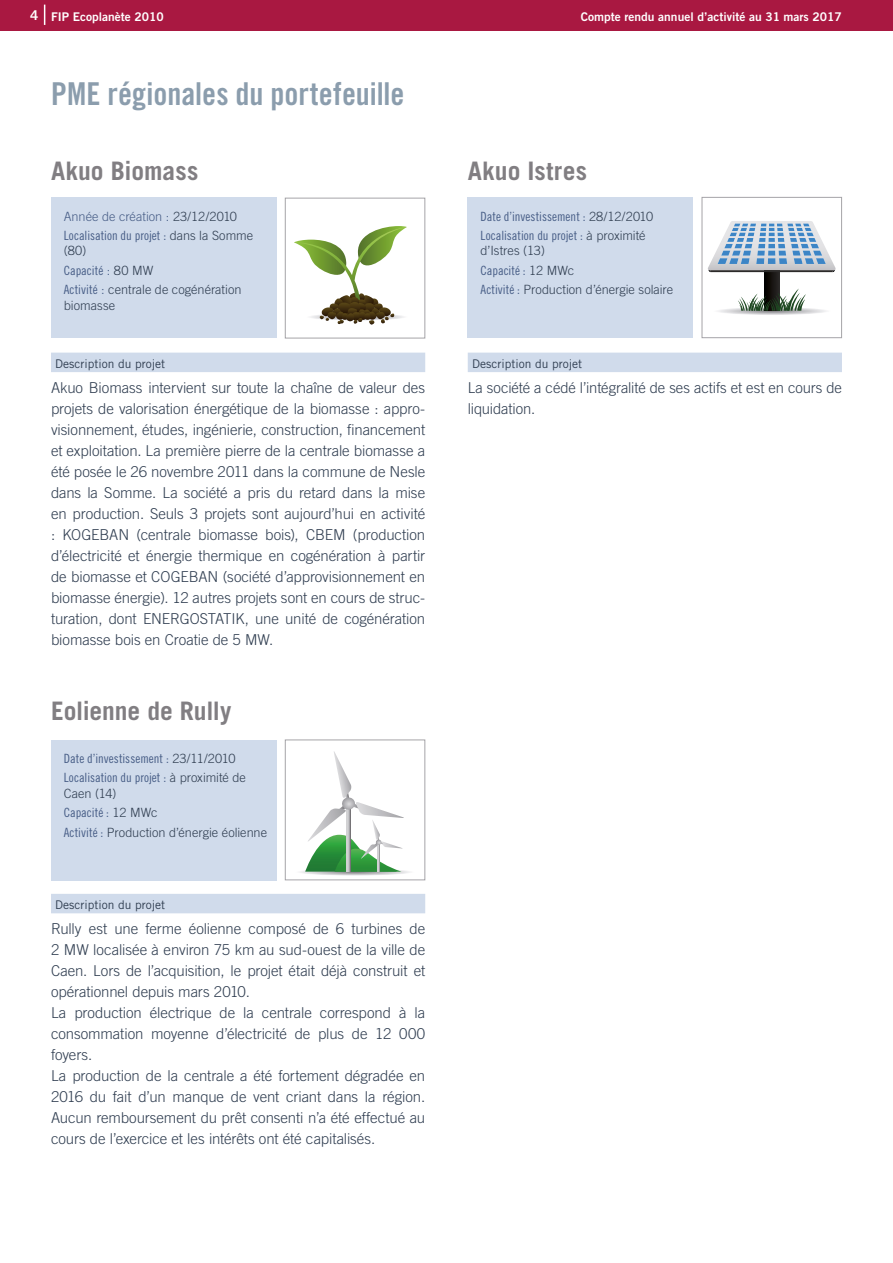
<style>
.page{position:relative;width:893px;height:1263px;background:#fff}
.page>*{position:absolute;margin:0;border:0;box-sizing:border-box;transform-origin:0 0}
.t1{font:31.5px "Trade Gothic LT Bold Cond Twenty";color:#8b9dad}
.t2{font:700 25.5px "Trade Gothic LT";color:#817e82}
.t3{font:300 15px/21px "Trade Gothic LT";letter-spacing:-.005em;color:#2f3d50}
.t4{font:12.75px/19.5px "Trade Gothic LT Cond Eighteen";color:#475d86}
.t5{font:300 12.75px/15.3px "Trade Gothic LT";color:#2f3d50}
.t6{font:300 12.75px "Trade Gothic LT";color:#475d86}
.t7{font:12px "Trade Gothic LT Bold Two";color:#fff}
.t8{font:12px "Trade Gothic LT";color:#2f3d50}
.s1{font-size:13.5px}
.s2{color:#2f3d50}
.s3{font-family:"Trade Gothic LT";font-weight:300;color:#2f3d50}
.s4{font-family:"Trade Gothic LT";font-weight:300}
.s5{font-family:"Trade Gothic LT Cond Eighteen";font-weight:400;color:#475d86}
.s6{color:#475d86}
</style>
<div class="page">
<div style="left:0;top:0;width:893px;height:31px;background:#a91841"></div>
<svg style="left:44px;top:5px;width:1px;height:20px"></svg>
<div style="left:468px;top:353px;width:374px;height:19px;background:#d0dbeb"></div>
<div style="left:468px;top:198px;width:225px;height:140px;background:#d0dbeb"></div>
<svg style="left:764px;top:272px;width:15px;height:16px"></svg>
<svg style="left:708px;top:221px;width:128px;height:51px"></svg>
<svg style="left:718px;top:288px;width:108px;height:27px"></svg>
<div style="left:702px;top:197px;width:140px;height:141px;border:1px solid #a5a4a8"></div>
<div style="left:51px;top:894px;width:374px;height:19px;background:#d0dbeb"></div>
<div style="left:51px;top:740px;width:225px;height:140px;background:#d0dbeb"></div>
<svg style="left:300px;top:751px;width:110px;height:125px"></svg>
<div style="left:285px;top:739px;width:140px;height:141px;border:1px solid #a5a4a8"></div>
<svg style="left:294px;top:226px;width:113px;height:99px"></svg>
<div style="left:285px;top:198px;width:140px;height:140px;border:1px solid #a5a4a8"></div>
<div style="left:51px;top:353px;width:374px;height:19px;background:#d0dbeb"></div>
<div style="left:51px;top:198px;width:225px;height:140px;background:#d0dbeb"></div>
<p class="t7" style="left:30px;top:9px;width:135px"><span class="s1">4</span> FIP Ecoplanète 2010</p>
<p class="t7" style="left:581px;top:9px;width:262px">Compte rendu annuel d’activité au 31 mars 2017</p>
<h1 class="t1" style="left:51px;top:74px;width:355px">PME régionales du portefeuille</h1>
<h2 class="t2" style="left:51px;top:155px;width:149px">Akuo Biomass</h2>
<p class="t6" style="left:64px;top:208px;width:175px">Année de création : <span class="s2">23/12/2010</span></p>
<p class="t4" style="left:64px;top:226px;width:191px">Localisation du projet : <span class="s3">dans la Somme</span></p>
<p class="t5" style="left:64px;top:243px;width:24px">(80)</p>
<p class="t4" style="left:64px;top:260px;width:91px">Capacité <span class="s4">:</span> <span class="s3">80 MW</span></p>
<p class="t5" style="left:64px;top:282px;width:179px"><span class="s5">Activité</span> <span class="s6">:</span> centrale de cogénération biomasse</p>
<p class="t8" style="left:55px;top:356px;width:112px">Description du projet</p>
<p class="t3" style="left:51px;top:377px;width:376px;text-align:justify">Akuo Biomass intervient sur toute la chaîne de valeur des projets de valorisation énergétique de la biomasse : appro&shy;visionnement, études, ingénierie, construction, financement et exploitation. La première pierre de la centrale biomasse a été posée le 26 novembre 2011 dans la commune de Nesle dans la Somme. La société a pris du retard dans la mise en production. Seuls 3 projets sont aujourd’hui en activité : KOGEBAN (centrale biomasse bois), CBEM (production d’électricité et énergie thermique en cogénération à partir de biomasse et COGEBAN (société d’approvisionnement en biomasse énergie). 12 autres projets sont en cours de struc&shy;turation, dont ENERGOSTATIK, une unité de cogénération biomasse bois en Croatie de 5 MW.</p>
<h2 class="t2" style="left:51px;top:695px;width:182px">Eolienne de Rully</h2>
<p class="t4" style="left:64px;top:748px;width:184px">Date d’investissement : <span class="s3">23/11/2010<br></span>Localisation du projet : <span class="s3">à proximité de</span></p>
<p class="t5" style="left:64px;top:785px;width:54px">Caen (14)</p>
<p class="t4" style="left:64px;top:803px;width:95px">Capacité : <span class="s3">12 MWc</span></p>
<p class="t5" style="left:64px;top:824px;width:205px"><span class="s5">Activité :</span> Production d’énergie éolienne</p>
<p class="t8" style="left:55px;top:897px;width:112px">Description du projet</p>
<p class="t3" style="left:51px;top:918px;width:376px">Rully est une ferme éolienne composé de 6 turbines de 2 MW localisée à environ 75 km au sud-ouest de la ville de Caen. Lors de l’acquisition, le projet était déjà construit et opérationnel depuis mars 2010.<br>La production électrique de la centrale correspond à la consommation moyenne d’électricité de plus de 12 000 foyers.<br>La production de la centrale a été fortement dégradée en 2016 du fait d’un manque de vent criant dans la région.<br>Aucun remboursement du prêt consenti n’a été effectué au cours de l’exercice et les intérêts ont été capitalisés.</p>
<h2 class="t2" style="left:468px;top:155px;width:121px">Akuo Istres</h2>
<p class="t4" style="left:480px;top:206px;width:174px">Date d’investissement : <span class="s3">28/12/2010<br></span>Localisation du projet : <span class="s3">à proximité</span></p>
<p class="t5" style="left:480px;top:243px;width:66px">d’Istres (13)</p>
<p class="t4" style="left:480px;top:260px;width:95px">Capacité : <span class="s3">12 MWc</span></p>
<p class="t5" style="left:480px;top:282px;width:194px"><span class="s5">Activité :</span> Production d’énergie solaire</p>
<p class="t8" style="left:472px;top:356px;width:112px">Description du projet</p>
<p class="t3" style="left:468px;top:377px;width:376px">La société a cédé l’intégralité de ses actifs et est en cours de liquidation.</p>
</div>
